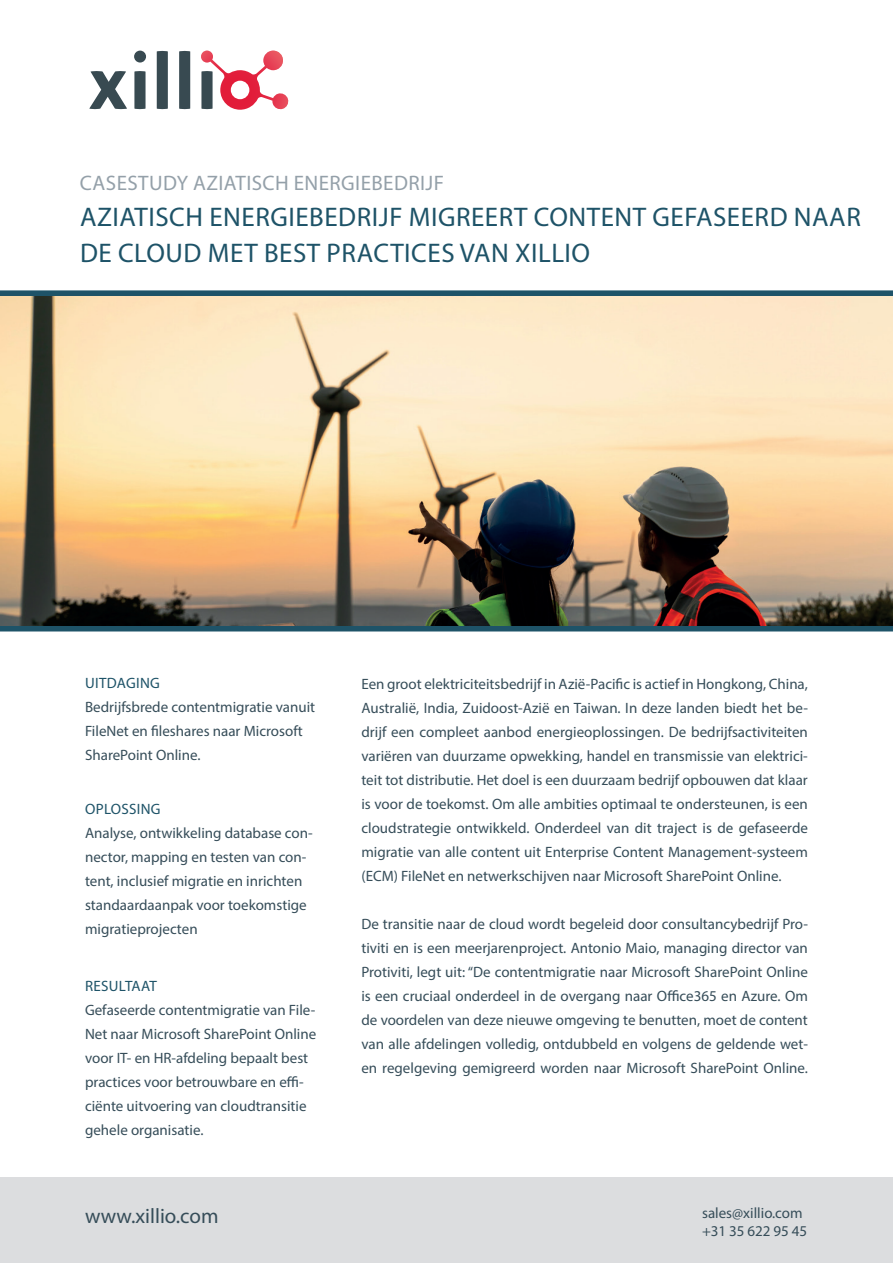
<style>
.page{position:relative;width:893px;height:1263px;background:#fff}
.page>*{position:absolute;margin:0;border:0;box-sizing:border-box;transform-origin:0 0}
.t1{font:27px/36px "Myriad Pro";letter-spacing:.02em;color:#1e5368}
.t2{font:21px "Myriad Pro";letter-spacing:.02em;color:#94a0a9}
.t3{font:21px "Myriad Pro";color:#364d59}
.t4{font:15px/24px "Myriad Pro";color:#364d59}
.t5{font:15px "Myriad Pro";letter-spacing:.02em;color:#1e5368}
</style>
<div class="page">
<div style="left:0;top:1178px;width:893px;height:85px;background:#dcdddf"></div>
<div style="left:0;top:625px;width:893px;height:6px;background:#1e5368"></div>
<div style="left:0;top:290px;width:893px;height:6px;background:#1e5368"></div>
<svg style="left:89px;top:71px;width:38px;height:38px"></svg>
<svg style="left:134px;top:71px;width:12px;height:38px"></svg>
<div style="left:134px;top:51px;width:12px;height:12px;background:#384a51;border-radius:50%"></div>
<svg style="left:157px;top:51px;width:11px;height:58px"></svg>
<svg style="left:179px;top:51px;width:11px;height:58px"></svg>
<svg style="left:201px;top:51px;width:88px;height:59px"></svg>
<img style="left:0;top:296px;width:893px;height:329px">
<h2 class="t2" style="left:80px;top:170px;width:366px">CASESTUDY AZIATISCH ENERGIEBEDRIJF</h2>
<h1 class="t1" style="left:80px;top:199px;width:782px">AZIATISCH ENERGIEBEDRIJF MIGREERT CONTENT GEFASEERD NAAR<br>DE CLOUD MET BEST PRACTICES VAN XILLIO</h1>
<p class="t5" style="left:85px;top:673px;width:76px">UITDAGING</p>
<p class="t4" style="left:85px;top:694px;width:232px">Bedrijfsbrede contentmigratie vanuit<br>FileNet en fileshares naar Microsoft<br>SharePoint Online.</p>
<p class="t5" style="left:85px;top:800px;width:77px">OPLOSSING</p>
<p class="t4" style="left:85px;top:821px;width:229px">Analyse, ontwikkeling database con&shy;nector, mapping en testen van con&shy;tent, inclusief migratie en inrichten standaardaanpak voor toekomstige migratieprojecten</p>
<p class="t5" style="left:85px;top:977px;width:73px">RESULTAAT</p>
<p class="t4" style="left:85px;top:998px;width:233px">Gefaseerde contentmigratie van File-Net naar Microsoft SharePoint Online voor IT- en HR-afdeling bepaalt best practices voor betrouwbare en effi&shy;ciënte uitvoering van cloudtransitie gehele organisatie.</p>
<p class="t4" style="left:361px;top:671px;width:448px;text-align:justify">Een groot elektriciteitsbedrijf in Azië-Pacific is actief in Hongkong, China, Australië, India, Zuidoost-Azië en Taiwan. In deze landen biedt het be&shy;drijf een compleet aanbod energieoplossingen. De bedrijfsactiviteiten variëren van duurzame opwekking, handel en transmissie van elektrici&shy;teit tot distributie. Het doel is een duurzaam bedrijf opbouwen dat klaar is voor de toekomst. Om alle ambities optimaal te ondersteunen, is een cloudstrategie ontwikkeld. Onderdeel van dit traject is de gefaseerde migratie van alle content uit Enterprise Content Management-systeem (ECM) FileNet en netwerkschijven naar Microsoft SharePoint Online.</p>
<p class="t4" style="left:361px;top:911px;width:448px;text-align:justify">De transitie naar de cloud wordt begeleid door consultancybedrijf Pro&shy;tiviti en is een meerjarenproject. Antonio Maio, managing director van Protiviti, legt uit: “De contentmigratie naar Microsoft SharePoint Online is een cruciaal onderdeel in de overgang naar Office365 en Azure. Om de voordelen van deze nieuwe omgeving te benutten, moet de content van alle afdelingen volledig, ontdubbeld en volgens de geldende wet&shy;en regelgeving gemigreerd worden naar Microsoft SharePoint Online.</p>
<h2 class="t3" style="left:85px;top:1203px;width:135px">www.xillio.com</h2>
<p class="t4" style="left:702px;top:1203px;width:107px;line-height:18px">sales@xillio.com +31 35 622 95 45</p>
</div>
